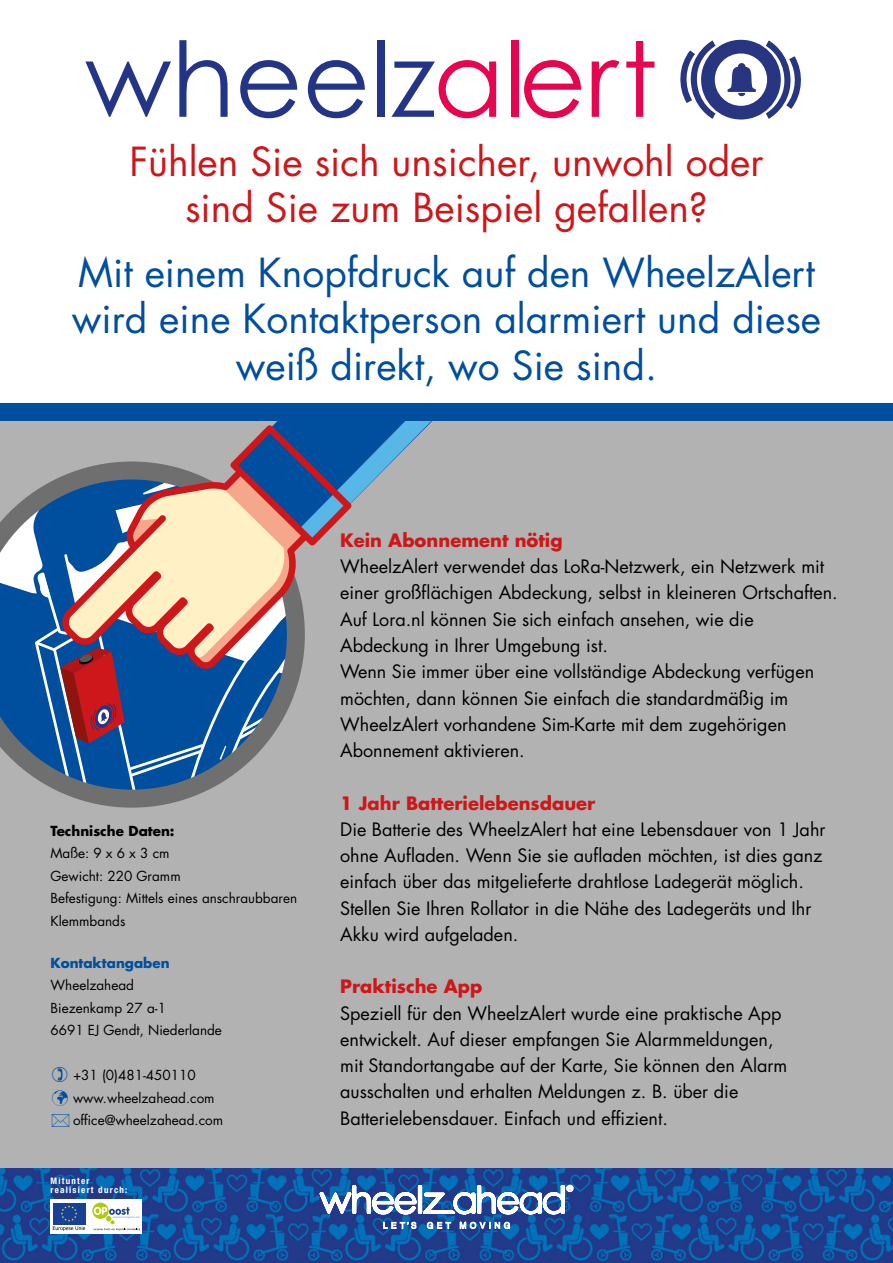
<style>
.page{position:relative;width:893px;height:1263px;background:#fff}
.page>*{position:absolute;margin:0;border:0;box-sizing:border-box;transform-origin:0 0}
.t1{font:104.1px "Century Gothic";color:#243588}
.t2{font:39px/46.5px "Futura";color:#004e9e;text-align:center}
.t3{font:39px/46.5px "Futura";color:#cd171a;text-align:center}
.t4{font:18px/26.2px "Futura";color:#000}
.t5{font:700 18px "Futura";color:#cd171a}
.t6{font:13.5px/22.5px "Futura";color:#000}
.t7{font:700 13.5px "Futura";color:#000}
.t8{font:700 13.5px "Futura";color:#004e9e}
.PLATTETEKST{font:700 condensed 9px/9px "Helvetica Neue";letter-spacing:.14em;color:#fff}
.s1{color:#e50551}
.s2{color:#004e9e}
</style>
<div class="page">
<div style="left:0;top:421px;width:893px;height:842px;background:#b3b2b2"></div>
<img style="left:0;top:1169px;width:893px;height:94px">
<svg style="left:383px;top:1222px;width:127px;height:7px"></svg>
<svg style="left:319px;top:1185px;width:254px;height:31px"></svg>
<div style="left:50px;top:1199px;width:92px;height:34px;background:#fff"></div>
<div style="left:53px;top:1202px;width:32px;height:22px;background:#164194"></div>
<svg style="left:53px;top:1205px;width:32px;height:26px"></svg>
<svg style="left:92px;top:1202px;width:17px;height:17px"></svg>
<svg style="left:94px;top:1207px;width:46px;height:23px"></svg>
<svg style="left:680px;top:39px;width:121px;height:81px"></svg>
<svg style="left:78px;top:799px;width:108px;height:9px"></svg>
<svg style="left:0;top:421px;width:432px;height:378px"></svg>
<svg style="left:61px;top:425px;width:291px;height:245px"></svg>
<div style="left:0;top:404px;width:893px;height:17px;background:#004e9e"></div>
<h1 class="t1" style="left:85px;top:6px;width:574px">wheelz<span class="s1">alert</span></h1>
<p class="t3" style="left:130px;top:139px;width:635px">Fühlen Sie sich unsicher, unwohl oder sind Sie zum Beispiel gefallen?</p>
<p class="t2" style="left:72px;top:250px;width:751px">Mit einem Knopfdruck auf den WheelzAlert wird eine Kontaktperson alarmiert und diese weiß direkt, wo Sie sind.</p>
<p class="t7" style="left:50px;top:822px;width:126px">Technische Daten:</p>
<p class="t6" style="left:50px;top:842px;width:120px">Maße: 9 x 6 x 3 cm</p>
<p class="t6" style="left:50px;top:865px;width:132px">Gewicht: 220 Gramm</p>
<p class="t6" style="left:50px;top:887px;width:248px">Befestigung: Mittels eines anschraubbaren<br>Klemmbands</p>
<p class="t8" style="left:50px;top:953px;width:121px">Kontaktangaben</p>
<p class="t6" style="left:50px;top:974px;width:85px">Wheelzahead</p>
<p class="t6" style="left:50px;top:996px;width:117px">Biezenkamp 27 a-1</p>
<p class="t6" style="left:50px;top:1019px;width:173px">6691 EJ Gendt, Niederlande</p>
<p class="t6" style="left:73px;top:1064px;width:124px">+31 (0)481-450110</p>
<p class="t6" style="left:52px;top:1086px;width:164px"><span class="s2">✓</span> www.wheelzahead.com</p>
<p class="t6" style="left:73px;top:1109px;width:152px">office@wheelzahead.com</p>
<p class="PLATTETEKST" style="left:50px;top:1176px;width:78px">Mitunter realisiert durch:</p>
<p class="t5" style="left:340px;top:528px;width:224px">Kein Abonnement nötig</p>
<p class="t4" style="left:340px;top:554px;width:499px">WheelzAlert verwendet das LoRa-Netzwerk, ein Netzwerk mit einer großflächigen Abdeckung, selbst in kleineren Ortschaften.<br>Auf Lora.nl können Sie sich einfach ansehen, wie die Abdeckung in Ihrer Umgebung ist.</p>
<p class="t4" style="left:340px;top:659px;width:476px">Wenn Sie immer über eine vollständige Abdeckung verfügen möchten, dann können Sie einfach die standardmäßig im WheelzAlert vorhandene Sim-Karte mit dem zugehörigen Abonnement aktivieren.</p>
<p class="t5" style="left:340px;top:791px;width:257px">1 Jahr Batterielebensdauer</p>
<p class="t4" style="left:340px;top:816px;width:487px">Die Batterie des WheelzAlert hat eine Lebensdauer von 1 Jahr ohne Aufladen. Wenn Sie sie aufladen möchten, ist dies ganz einfach über das mitgelieferte drahtlose Ladegerät möglich.<br>Stellen Sie Ihren Rollator in die Nähe des Ladegeräts und Ihr Akku wird aufgeladen.</p>
<p class="t5" style="left:340px;top:974px;width:144px">Praktische App</p>
<p class="t4" style="left:340px;top:1000px;width:449px">Speziell für den WheelzAlert wurde eine praktische App entwickelt. Auf dieser empfangen Sie Alarmmeldungen, mit Standortangabe auf der Karte, Sie können den Alarm ausschalten und erhalten Meldungen z. B. über die Batterielebensdauer. Einfach und effizient.</p>
</div>
